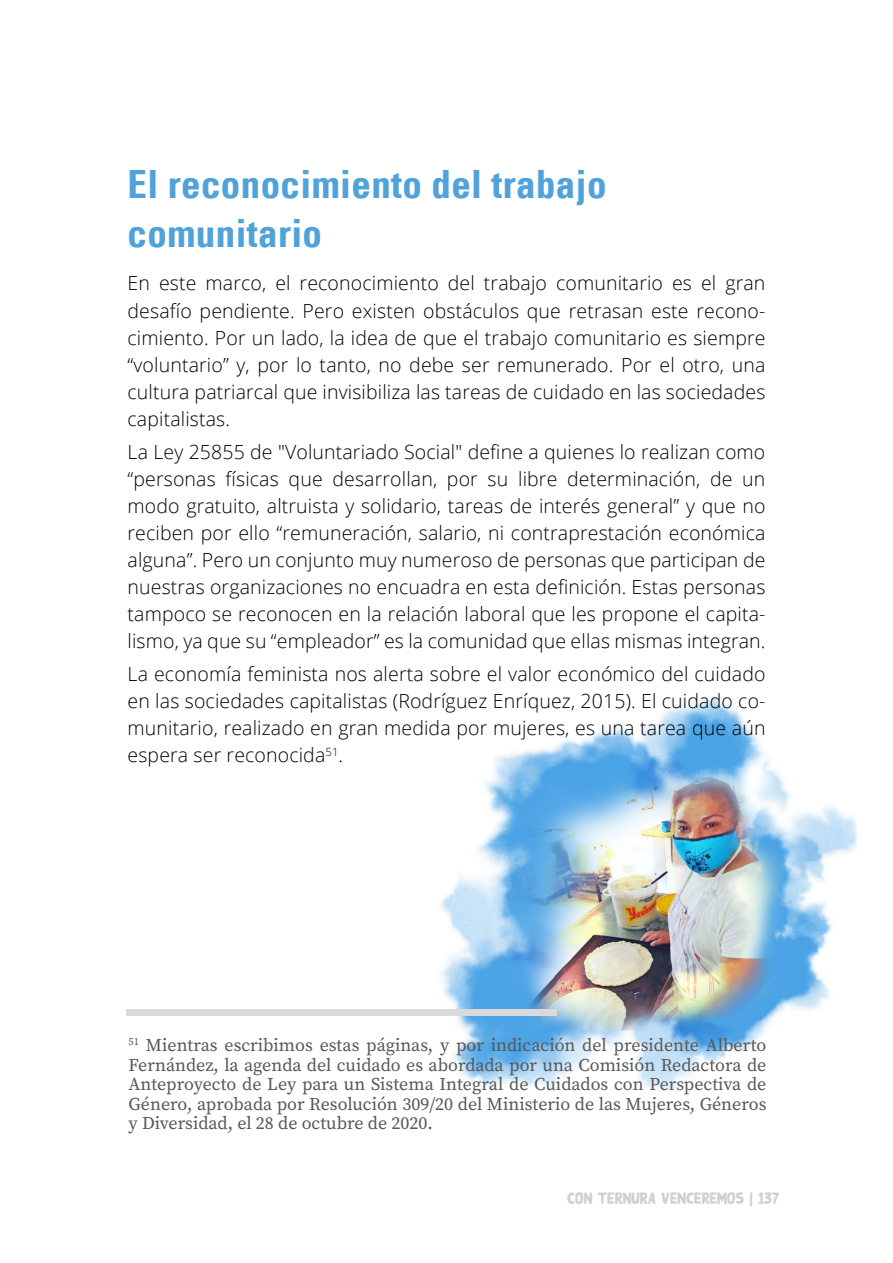
<style>
.page{position:relative;width:893px;height:1263px;background:#fff}
.page>*{position:absolute;margin:0;border:0;box-sizing:border-box;transform-origin:0 0}
.t1{font:700 condensed 39px/48.3px "Univers LT";letter-spacing:.01em;color:#50a2da}
.t2{font:300 19.5px/27px "Open Sans";letter-spacing:.005em;color:#000;text-align:justify}
.t3{font:18px/19.5px "Source Serif Variable";color:#575756;text-align:justify}
.t4{font:16.5px "Black Ground";color:#d0d0d0}
</style>
<div class="page">
<img style="left:419px;top:697px;width:438px;height:394px">
<div style="left:126px;top:1009px;width:431px;height:6px;background:#dadada"></div>
<h1 class="t1" style="left:128px;top:160px;width:480px">El reconocimiento del trabajo comunitario</h1>
<p class="t2" style="left:128px;top:269px;width:639px">En este marco, el reconocimiento del trabajo comunitario es el gran desafío pendiente. Pero existen obstáculos que retrasan este recono&shy;cimiento. Por un lado, la idea de que el trabajo comunitario es siempre “voluntario” y, por lo tanto, no debe ser remunerado. Por el otro, una cultura patriarcal que invisibiliza las tareas de cuidado en las sociedades capitalistas.</p>
<p class="t2" style="left:128px;top:438px;width:639px">La Ley 25855 de "Voluntariado Social" define a quienes lo realizan como “personas físicas que desarrollan, por su libre determinación, de un modo gratuito, altruista y solidario, tareas de interés general” y que no reciben por ello “remuneración, salario, ni contraprestación económica alguna”. Pero un conjunto muy numeroso de personas que participan de nuestras organizaciones no encuadra en esta definición. Estas personas tampoco se reconocen en la relación laboral que les propone el capita&shy;lismo, ya que su “empleador” es la comunidad que ellas mismas integran.</p>
<p class="t2" style="left:128px;top:660px;width:639px">La economía feminista nos alerta sobre el valor económico del cuidado en las sociedades capitalistas (Rodríguez Enríquez, 2015). El cuidado co&shy;munitario, realizado en gran medida por mujeres, es una tarea que aún espera ser reconocida<sup>51</sup>.</p>
<p class="t3" style="left:129px;top:1035px;width:639px"><sup>51</sup> Mientras escribimos estas páginas, y por indicación del presidente Alberto Fernández, la agenda del cuidado es abordada por una Comisión Redactora de Anteproyecto de Ley para un Sistema Integral de Cuidados con Perspectiva de Género, aprobada por Resolución 309/20 del Ministerio de las Mujeres, Géneros y Diversidad, el 28 de octubre de 2020.</p>
<p class="t4" style="left:567px;top:1191px;width:213px">CON TERNURA VENCEREMOS | 137</p>
</div>
